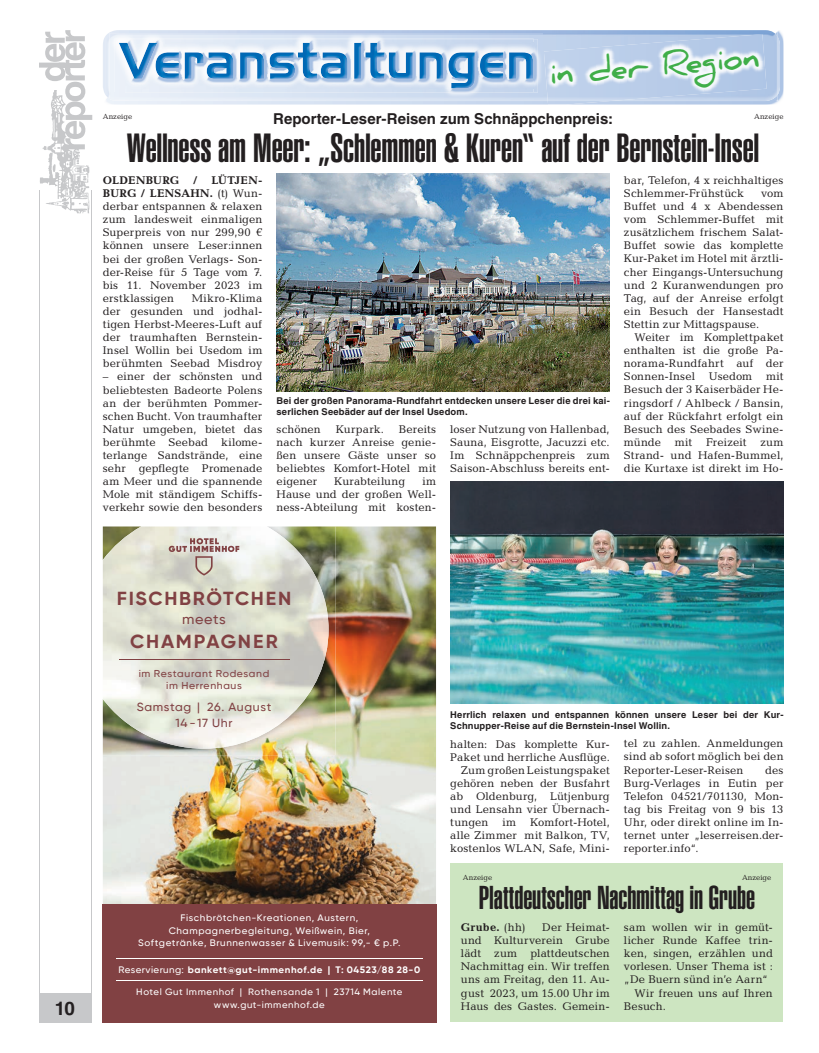
<style>
.page{position:relative;width:819px;height:1053px;background:#fff}
.page>*{position:absolute;margin:0;border:0;box-sizing:border-box;transform-origin:0 0}
.t1{font:40px "Helvetica LT Std Ultra Comp";letter-spacing:-.005em;color:#231f20}
.t2{font:32.5px "Helvetica LT Std Ultra Comp";letter-spacing:-.005em;color:#231f20}
.t3{font:700 31.25px "Daniel";color:#40ae49}
.t4{font:700 18.88px "Gilroy";letter-spacing:.085em;color:#814143;scale:1.04 1}
.t5{font:700 18.75px "Helvetica LT Std";color:#231f20}
.t6{font:700 15px "Helvetica LT Std";color:#231f20}
.t7{font:500 13.88px "Gilroy";letter-spacing:.045em;color:#814143;scale:1.04 1}
.t8{font:500 11.75px/16px "Gilroy";letter-spacing:.05em;color:#814143;text-align:center;scale:1.04 1}
.t9{font:11.25px/13.1px "Candida Std";letter-spacing:.01em;color:#231f20;text-align:justify}
.t10{font:700 11.25px "Candida Std";letter-spacing:.02em;color:#231f20}
.t11{font:500 10px/12.5px "Gilroy";letter-spacing:.055em;color:#814143;text-align:center;scale:1.04 1}
.t12{font:700 9.38px/11.2px "Helvetica LT Std";letter-spacing:.015em;color:#231f20}
.t13{font:500 9.38px/12.5px "Gilroy";letter-spacing:.06em;color:#fff;text-align:center;scale:1.04 1}
.t14{font:700 9.38px "Gilroy";letter-spacing:.055em;color:#fff;scale:1.04 1}
.t15{font:500 9.25px/12.2px "Gilroy";letter-spacing:.06em;color:#fff;text-align:center;scale:1.04 1}
.t16{font:7.5px "Candida Std";color:#231f20}
.s1{font-weight:700}
.s2{font-weight:500}
.s3{font-weight:400}
</style>
<div class="page">
<div style="left:39px;top:993px;width:53px;height:29px;background:#c7c8ca"></div>
<hr style="left:91px;top:190px;width:1px;height:832px;background:#c7c8ca">
<hr style="left:39px;top:190px;width:1px;height:832px;background:#c7c8ca">
<img style="left:40px;top:149px;width:50px;height:65px">
<svg style="left:39px;top:30px;width:53px;height:119px"></svg>
<div style="left:451px;top:863px;width:331px;height:159px;background:#cde5c1"></div>
<img style="left:103px;top:526px;width:333px;height:378px">
<div style="left:103px;top:904px;width:333px;height:118px;background:#814143"></div>
<img style="left:103px;top:526px;width:232px;height:229px">
<img style="left:103px;top:526px;width:225px;height:222px">
<hr style="left:119px;top:659px;width:170px;height:1px;background:#814143">
<svg style="left:169px;top:538px;width:70px;height:37px;background:#cec4bd"></svg>
<hr style="left:116px;top:980px;width:306px;height:1px;background:#fff">
<hr style="left:116px;top:958px;width:306px;height:1px;background:#fff">
<img style="left:106px;top:31px;width:677px;height:74px">
<img style="left:778px;top:39px;width:2px;height:54px">
<img style="left:103px;top:40px;width:1px;height:51px">
<img style="left:104px;top:37px;width:1px;height:56px">
<img style="left:105px;top:30px;width:672px;height:71px">
<img style="left:109px;top:33px;width:434px;height:65px">
<img style="left:125px;top:39px;width:412px;height:54px">
<img style="left:125px;top:39px;width:408px;height:53px">
<img style="left:125px;top:43px;width:408px;height:45px">
<img style="left:547px;top:102px;width:63px;height:3px">
<img style="left:547px;top:101px;width:64px;height:1px">
<img style="left:544px;top:34px;width:222px;height:67px">
<img style="left:450px;top:481px;width:333px;height:222px">
<img style="left:277px;top:174px;width:332px;height:218px">
<p class="t3" style="left:548px;top:56px;width:212px;rotate:-5deg">in der Region</p>
<p class="t6" style="left:273px;top:110px;width:341px">Reporter-Leser-Reisen zum Schnäppchenpreis:</p>
<p class="t1" style="left:127px;top:125px;width:634px">Wellness am Meer: „Schlemmen &amp; Kuren“ auf der Bernstein-Insel</p>
<p class="t16" style="left:103px;top:112px;width:31px">Anzeige</p>
<p class="t16" style="left:754px;top:112px;width:31px">Anzeige</p>
<p class="t9" style="left:103px;top:173px;width:161px"><span class="s1">OLDENBURG / LÜTJEN-BURG / LENSAHN.</span> (t) Wun&shy;derbar entspannen &amp; relaxen zum landesweit einmaligen Superpreis von nur 299,90 € können unsere Leser:innen bei der großen Verlags- Son&shy;der-Reise für 5 Tage vom 7. bis 11. November 2023 im erstklassigen</p>
<p class="t9" style="left:103px;top:291px;width:161px;text-indent:89px">Mikro-Klima der gesunden und jodhal&shy;tigen Herbst-Meeres-Luft auf der traumhaften Bernstein-Insel Wollin bei Usedom im berühmten Seebad Misdroy</p>
<p class="t9" style="left:103px;top:370px;width:161px">– einer der schönsten und beliebtesten Badeorte Polens an der berühmten Pommer&shy;schen Bucht. Von traumhafter Natur umgeben, bietet das berühmte Seebad kilome&shy;terlange Sandstrände, eine sehr gepflegte Promenade am Meer und die spannende Mole mit ständigem Schiffs&shy;verkehr sowie den besonders</p>
<p class="t12" style="left:276px;top:395px;width:335px">Bei der großen Panorama-Rundfahrt entdecken unsere Leser die drei kai&shy;serlichen Seebäder auf der Insel Usedom.</p>
<p class="t9" style="left:276px;top:422px;width:46px">schönen</p>
<p class="t9" style="left:336px;top:422px;width:50px">Kurpark.</p>
<p class="t9" style="left:276px;top:422px;width:161px;text-indent:122px">Bereits nach kurzer Anreise genie&shy;ßen unsere Gäste unser so beliebtes Komfort-Hotel mit eigener</p>
<p class="t9" style="left:334px;top:475px;width:72px">Kurabteilung</p>
<p class="t9" style="left:276px;top:475px;width:161px;text-indent:146px">im Hause und der großen Well&shy;ness-Abteilung mit kosten-</p>
<p class="t9" style="left:450px;top:422px;width:161px">loser Nutzung von Hallenbad, Sauna, Eisgrotte, Jacuzzi etc.<br>Im Schnäppchenpreis zum Saison-Abschluss bereits ent-</p>
<p class="t9" style="left:624px;top:173px;width:161px">bar, Telefon, 4 x reichhaltiges<br>Schlemmer-Frühstück</p>
<p class="t9" style="left:761px;top:186px;width:24px">vom</p>
<p class="t9" style="left:624px;top:200px;width:161px">Buffet und 4 x Abendessen</p>
<p class="t9" style="left:624px;top:213px;width:161px">vom Schlemmer-Buffet mit</p>
<p class="t9" style="left:624px;top:226px;width:161px">zusätzlichem frischem Salat-</p>
<p class="t9" style="left:624px;top:239px;width:161px">Buffet sowie das komplette</p>
<p class="t9" style="left:624px;top:252px;width:161px">Kur-Paket im Hotel mit ärztli-</p>
<p class="t9" style="left:624px;top:265px;width:161px">cher Eingangs-Untersuchung</p>
<p class="t9" style="left:624px;top:278px;width:161px">und 2 Kuranwendungen pro</p>
<p class="t9" style="left:624px;top:291px;width:161px">Tag, auf der Anreise erfolgt</p>
<p class="t9" style="left:624px;top:304px;width:161px">ein Besuch der Hansestadt</p>
<p class="t9" style="left:624px;top:317px;width:137px">Stettin zur Mittagspause.</p>
<p class="t9" style="left:634px;top:330px;width:150px">Weiter im Komplettpaket</p>
<p class="t9" style="left:624px;top:344px;width:161px">enthalten ist die große Pa-</p>
<p class="t9" style="left:624px;top:357px;width:161px">norama-Rundfahrt auf der</p>
<p class="t9" style="left:624px;top:370px;width:161px">Sonnen-Insel Usedom mit</p>
<p class="t9" style="left:624px;top:383px;width:161px">Besuch der 3 Kaiserbäder He-</p>
<p class="t9" style="left:624px;top:396px;width:161px">ringsdorf / Ahlbeck / Bansin,</p>
<p class="t9" style="left:624px;top:409px;width:161px">auf der Rückfahrt erfolgt ein</p>
<p class="t9" style="left:624px;top:422px;width:161px">Besuch des Seebades Swine-</p>
<p class="t9" style="left:624px;top:435px;width:161px">münde mit Freizeit zum</p>
<p class="t9" style="left:624px;top:448px;width:161px">Strand- und Hafen-Bummel,</p>
<p class="t9" style="left:624px;top:461px;width:161px">die Kurtaxe ist direkt im Ho-</p>
<p class="t5" style="left:55px;top:996px;width:22px">10</p>
<p class="t4" style="left:117px;top:586px;width:169px">FISCHBRÖTCHEN</p>
<p class="t7" style="left:182px;top:610px;width:44px">meets</p>
<p class="t4" style="left:130px;top:629px;width:143px">CHAMPAGNER</p>
<p class="t11" style="left:139px;top:667px;width:127px">im Restaurant Rodesand im Herrenhaus</p>
<p class="t8" style="left:137px;top:699px;width:131px">Samstag | 26. August<br>14 -17 Uhr</p>
<p class="t13" style="left:138px;top:911px;width:253px">Fischbrötchen-Kreationen, Austern,<br>Champagnerbegleitung, Weißwein, Bier,<br>Softgetränke, Brunnenwasser &amp; Livemusik: 99,- € p.P.</p>
<p class="t14" style="left:118px;top:963px;width:292px"><span class="s2">Reservierung:</span> bankett@gut-immenhof.de | T: 04523/88 28-0</p>
<p class="t15" style="left:136px;top:985px;width:257px">Hotel Gut Immenhof | Rothensande 1 | 23714 Malente www.gut-immenhof.de</p>
<p class="t12" style="left:450px;top:708px;width:335px">Herrlich relaxen und entspannen können unsere Leser bei der Kur-<br>Schnupper-Reise auf die Bernstein-Insel Wollin.</p>
<p class="t9" style="left:450px;top:737px;width:161px;text-align:right">halten: Das komplette Kur-<br>Paket und herrliche Ausflüge.<br>Zum großen Leistungspaket gehören neben der Busfahrt ab Oldenburg, Lütjenburg und Lensahn vier Übernach&shy;tungen im Komfort-Hotel, alle Zimmer mit Balkon, TV, kostenlos WLAN, Safe, Mini-</p>
<p class="t9" style="left:624px;top:737px;width:161px">tel zu zahlen. Anmeldungen sind ab sofort möglich bei den Reporter-Leser-Reisen</p>
<p class="t9" style="left:624px;top:763px;width:161px;text-indent:141px">des Burg-Verlages in Eutin per Telefon 04521/701130, Mon&shy;tag bis Freitag von 9 bis 13<br>Uhr, oder direkt online im In&shy;ternet unter „leserreisen.der&shy;reporter.info“.</p>
<p class="t16" style="left:463px;top:872px;width:31px">Anzeige</p>
<p class="t16" style="left:742px;top:872px;width:31px">Anzeige</p>
<p class="t2" style="left:478px;top:879px;width:278px">Plattdeutscher Nachmittag in Grube</p>
<p class="t10" style="left:461px;top:920px;width:66px">Grube. <span class="s3">(hh)</span></p>
<p class="t9" style="left:461px;top:920px;width:150px;text-indent:81px">Der Heimat&shy;und Kulturverein Grube lädt zum plattdeutschen Nachmittag ein. Wir treffen uns am Freitag, den 11. Au&shy;gust 2023, um 15.00 Uhr im Haus des Gastes. Gemein-</p>
<p class="t9" style="left:624px;top:920px;width:150px">sam wollen wir in gemüt-</p>
<p class="t9" style="left:624px;top:933px;width:150px">licher Runde Kaffee trin-</p>
<p class="t9" style="left:624px;top:946px;width:150px">ken, singen, erzählen und</p>
<p class="t9" style="left:624px;top:959px;width:150px">vorlesen. Unser Thema ist :</p>
<p class="t9" style="left:624px;top:972px;width:146px">„De Buern sünd in’e Aarn“</p>
<p class="t9" style="left:634px;top:986px;width:140px">Wir freuen uns auf Ihren</p>
<p class="t9" style="left:624px;top:999px;width:43px">Besuch.</p>
</div>
